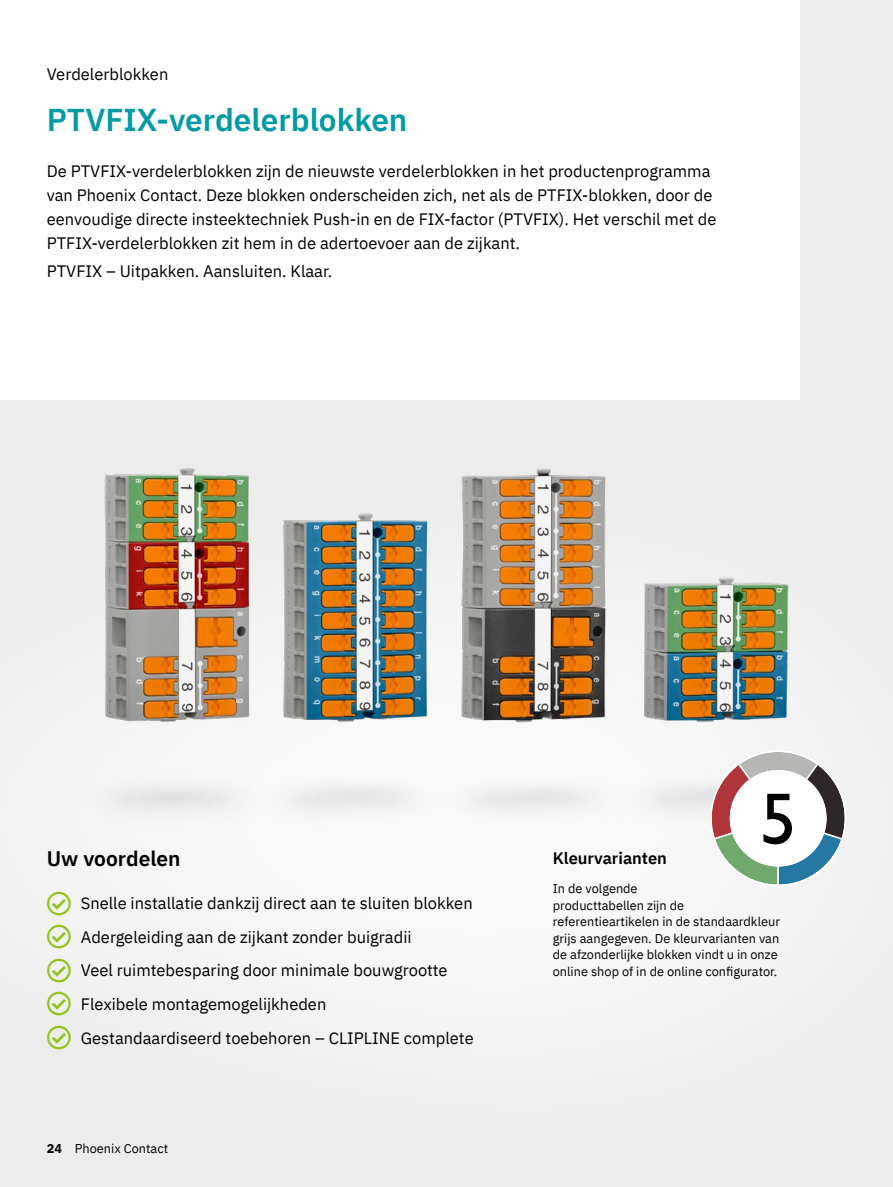
<style>
.page{position:relative;width:893px;height:1187px;background:#fff}
.page>*{position:absolute;margin:0;border:0;box-sizing:border-box;transform-origin:0 0}
.t1{font:31.5px "IBM Plex Sans Sm Bld";color:#009ba3}
.t2{font:21px "IBM Plex Sans Sm Bld";color:#000}
.t3{font:16.5px/24px "IBM Plex Sans";color:#000}
.t4{font:16.5px "IBM Plex Sans Sm Bld";color:#000}
.t5{font:12.75px/16.5px "IBM Plex Sans";color:#000}
.s1{font-family:"Px C Phoenix ESPRIT";font-size:24px;color:#94c11c}
.s2{font-weight:700}
</style>
<div class="page">
<div style="left:0;top:0;width:893px;height:1186px;background:#ececed"></div>
<div style="left:262px;top:912px;width:402px;height:55px;background:#f7f7f7"></div>
<img style="left:104px;top:468px;width:685px;height:444px">
<svg style="left:710px;top:750px;width:136px;height:136px"></svg>
<div style="left:0;top:0;width:799px;height:400px;background:#fff"></div>
<p class="t3" style="left:47px;top:60px;width:123px">Verdelerblokken</p>
<h1 class="t1" style="left:47px;top:95px;width:362px">PTVFIX-verdelerblokken</h1>
<p class="t3" style="left:47px;top:157px;width:671px">De PTVFIX-verdelerblokken zijn de nieuwste verdelerblokken in het productenprogramma van Phoenix Contact. Deze blokken onderscheiden zich, net als de PTFIX-blokken, door de eenvoudige directe insteektechniek Push-in en de FIX-factor (PTVFIX). Het verschil met de PTFIX-verdelerblokken zit hem in de adertoevoer aan de zijkant.</p>
<p class="t3" style="left:47px;top:258px;width:287px">PTVFIX – Uitpakken. Aansluiten. Klaar.</p>
<p class="t2" style="left:47px;top:841px;width:135px">Uw voordelen</p>
<p class="t3" style="left:47px;top:890px;width:427px"><span class="s1">✓</span> Snelle installatie dankzij direct aan te sluiten blokken</p>
<p class="t3" style="left:47px;top:923px;width:366px"><span class="s1">✓</span> Adergeleiding aan de zijkant zonder buigradii</p>
<p class="t3" style="left:47px;top:957px;width:402px"><span class="s1">✓</span> Veel ruimtebesparing door minimale bouwgrootte</p>
<p class="t3" style="left:47px;top:990px;width:281px"><span class="s1">✓</span> Flexibele montagemogelijkheden</p>
<p class="t3" style="left:47px;top:1024px;width:428px"><span class="s1">✓</span> Gestandaardiseerd toebehoren – CLIPLINE complete</p>
<p class="t5" style="left:47px;top:1138px;width:123px"><span class="s2">24</span> Phoenix Contact</p>
<p class="t4" style="left:553px;top:844px;width:116px">Kleurvarianten</p>
<p class="t5" style="left:553px;top:879px;width:229px">In de volgende<br>producttabellen zijn de referentieartikelen in de standaardkleur grijs aangegeven. De kleurvarianten van de afzonderlijke blokken vindt u in onze online shop of in de online configurator.</p>
</div>
